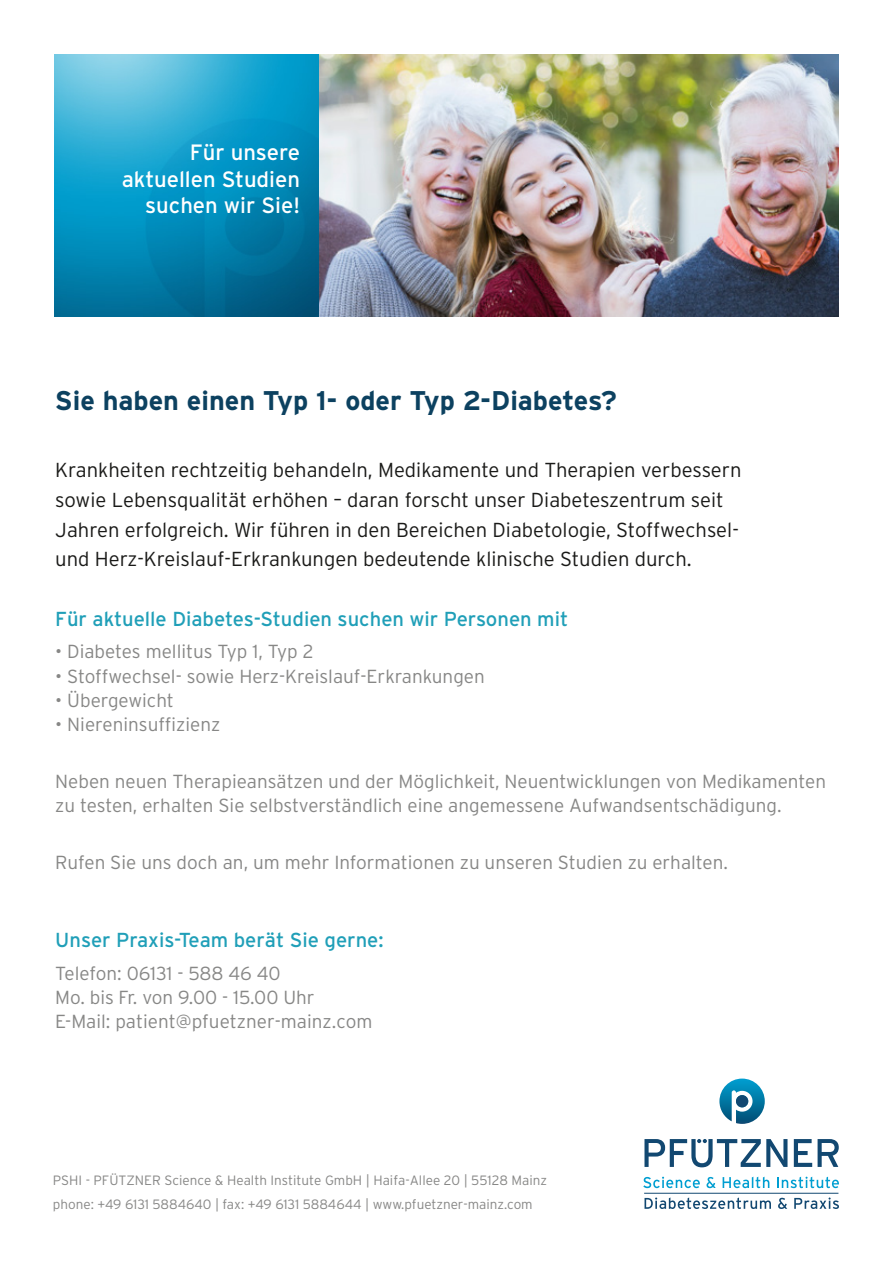
<style>
.page{position:relative;width:893px;height:1263px;background:#fff}
.page>*{position:absolute;margin:0;border:0;box-sizing:border-box;transform-origin:0 0}
.t1{font:700 27px "Interstate";color:#0c4160}
.t2{font:22.2px/26.5px "Interstate";color:#fff;text-align:right}
.t3{font:300 20.25px "Interstate";color:#1a1a18}
.t4{font:20.25px "Interstate";color:#209fb8}
.t5{font:300 18.9px/24.3px "Interstate";color:#878786}
.t6{font:300 13.5px/24.3px "Interstate";color:#878786}
</style>
<div class="page">
<img style="left:55px;top:54px;width:784px;height:263px">
<svg style="left:644px;top:1197px;width:127px;height:12px"></svg>
<svg style="left:778px;top:1198px;width:9px;height:11px"></svg>
<svg style="left:794px;top:1197px;width:45px;height:12px"></svg>
<hr style="left:644px;top:1193px;width:194px;height:1px;background:#124871">
<svg style="left:643px;top:1177px;width:57px;height:11px"></svg>
<svg style="left:706px;top:1177px;width:10px;height:11px"></svg>
<svg style="left:723px;top:1176px;width:46px;height:12px"></svg>
<svg style="left:777px;top:1176px;width:62px;height:12px"></svg>
<svg style="left:794px;top:1139px;width:18px;height:28px"></svg>
<svg style="left:818px;top:1139px;width:21px;height:28px"></svg>
<svg style="left:644px;top:1139px;width:143px;height:28px"></svg>
<svg style="left:719px;top:1078px;width:46px;height:46px"></svg>
<div style="left:736px;top:1095px;width:12px;height:12px;background:#124871;border-radius:50%"></div>
<p class="t2" style="left:122px;top:139px;width:180px">Für unsere aktuellen Studien suchen wir Sie!</p>
<p class="t1" style="left:55px;top:385px;width:563px">Sie haben einen Typ 1- oder Typ 2-Diabetes?</p>
<p class="t3" style="left:55px;top:459px;width:688px">Krankheiten rechtzeitig behandeln, Medikamente und Therapien verbessern</p>
<p class="t3" style="left:55px;top:488px;width:670px">sowie Lebensqualität erhöhen – daran forscht unser Diabeteszentrum seit</p>
<p class="t3" style="left:55px;top:518px;width:685px">Jahren erfolgreich. Wir führen in den Bereichen Diabetologie, Stoffwechsel-</p>
<p class="t3" style="left:55px;top:548px;width:638px">und Herz-Kreislauf-Erkrankungen bedeutende klinische Studien durch.</p>
<p class="t4" style="left:55px;top:607px;width:514px">Für aktuelle Diabetes-Studien suchen wir Personen mit</p>
<p class="t5" style="left:55px;top:639px;width:260px">• Diabetes mellitus Typ 1, Typ 2</p>
<p class="t5" style="left:55px;top:663px;width:431px">• Stoffwechsel- sowie Herz-Kreislauf-Erkrankungen</p>
<p class="t5" style="left:55px;top:688px;width:120px">• Übergewicht</p>
<p class="t5" style="left:55px;top:712px;width:167px">• Niereninsuffizienz</p>
<p class="t5" style="left:55px;top:769px;width:772px">Neben neuen Therapieansätzen und der Möglichkeit, Neuentwicklungen von Medikamenten zu testen, erhalten Sie selbstverständlich eine angemessene Aufwandsentschädigung.</p>
<p class="t5" style="left:55px;top:850px;width:674px">Rufen Sie uns doch an, um mehr Informationen zu unseren Studien zu erhalten.</p>
<p class="t4" style="left:55px;top:929px;width:330px">Unser Praxis-Team berät Sie gerne:</p>
<p class="t5" style="left:55px;top:960px;width:319px">Telefon: 06131 - 588 46 40<br>Mo. bis Fr. von 9.00 - 15.00 Uhr<br>E-Mail: patient@pfuetzner-mainz.com</p>
<p class="t6" style="left:53px;top:1168px;width:496px">PSHI - PFÜTZNER Science &amp; Health Institute GmbH | Haifa-Allee 20 | 55128 Mainz phone: +49 6131 5884640 | fax: +49 6131 5884644 | www.pfuetzner-mainz.com</p>
</div>
